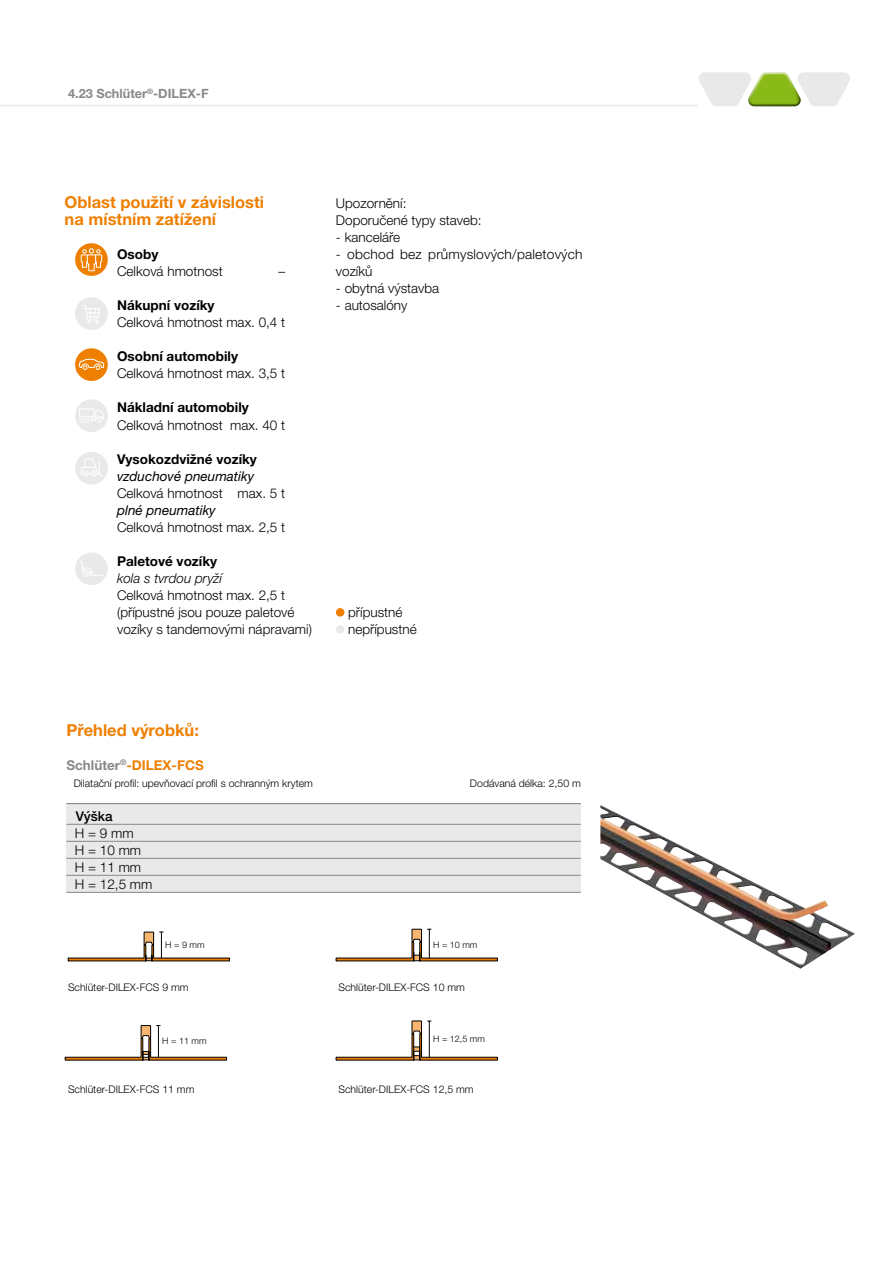
<style>
.page{position:relative;width:893px;height:1263px;background:#fff}
.page>*{position:absolute;margin:0;border:0;box-sizing:border-box;transform-origin:0 0}
.Überschrift{font:700 16.5px/17px "Helvetica Neue LT Pro";color:#ee7f00}
.Unter-Überschrift{font:700 16.5px "Helvetica Neue LT Pro";color:#ee7f00}
.Fließtext{font:300 13.5px/17px "Helvetica Neue LT Pro";color:#000}
.Fließtext-2{font:700 13.5px/17px "Helvetica Neue LT Pro";color:#000}
.Fließtext-3{font:italic 300 13.5px/17px "Helvetica Neue LT Pro";color:#000}
.Tabelle_Fuß{font:300 13.5px "Helvetica Neue LT Pro";color:#000}
.Überschrift_Produkte{font:700 13.5px "Helvetica Neue LT Pro";color:#ee7f00}
.Fließtext-4{font:italic 13.5px "Helvetica Neue LT Pro";color:#000}
.Tabelle_Kopf{font:500 13.5px "Helvetica Neue LT Pro";color:#000}
.t1{font:700 12.75px "Helvetica Neue LT Pro";color:#87888a}
.Material_und_Länge_7pt{font:300 10.5px "Helvetica Neue LT Pro";color:#000}
.t2{font:300 9px "Helvetica Neue LTW1 G";color:#000}
.s1{font-weight:400;font-style:italic}
.s2{font-weight:700;font-style:normal}
.s3{color:#87888a}
</style>
<div class="page">
<hr style="left:0;top:105px;width:699px;height:1px;background:#e9e9ea">
<svg style="left:699px;top:72px;width:151px;height:34px"></svg>
<div style="left:66px;top:804px;width:515px;height:89px;background:#e9e9ea"></div>
<hr style="left:66px;top:803px;width:515px;height:1px;background:#87888a">
<hr style="left:66px;top:824px;width:515px;height:1px;background:#87888a">
<hr style="left:66px;top:841px;width:515px;height:1px;background:#87888a">
<hr style="left:66px;top:858px;width:515px;height:1px;background:#87888a">
<hr style="left:66px;top:875px;width:515px;height:1px;background:#87888a">
<hr style="left:66px;top:892px;width:515px;height:1px;background:#87888a">
<div style="left:75px;top:243px;width:33px;height:33px;background:#ee7f00;border-radius:50%"></div>
<svg style="left:80px;top:248px;width:23px;height:24px"></svg>
<div style="left:75px;top:297px;width:33px;height:33px;background:#e9e9ea;border-radius:50%"></div>
<svg style="left:81px;top:297px;width:19px;height:33px"></svg>
<div style="left:75px;top:348px;width:33px;height:33px;background:#ee7f00;border-radius:50%"></div>
<svg style="left:78px;top:358px;width:27px;height:23px"></svg>
<div style="left:75px;top:399px;width:33px;height:33px;background:#e9e9ea;border-radius:50%"></div>
<svg style="left:79px;top:408px;width:25px;height:15px"></svg>
<div style="left:75px;top:452px;width:33px;height:32px;background:#e9e9ea;border-radius:50%"></div>
<svg style="left:81px;top:458px;width:22px;height:18px"></svg>
<div style="left:75px;top:552px;width:33px;height:33px;background:#e9e9ea;border-radius:50%"></div>
<svg style="left:80px;top:561px;width:24px;height:16px"></svg>
<div style="left:336px;top:608px;width:8px;height:9px;background:#ee7f00;border-radius:50%"></div>
<div style="left:336px;top:625px;width:8px;height:9px;background:#e9e9ea;border-radius:50%"></div>
<img style="left:600px;top:805px;width:255px;height:164px">
<svg style="left:68px;top:931px;width:162px;height:30px"></svg>
<svg style="left:336px;top:929px;width:162px;height:32px"></svg>
<svg style="left:65px;top:1025px;width:162px;height:36px"></svg>
<hr style="left:158px;top:1025px;width:1px;height:32px;background:#000">
<svg style="left:336px;top:1020px;width:162px;height:41px"></svg>
<hr style="left:429px;top:1021px;width:1px;height:36px;background:#000">
<p class="t1" style="left:68px;top:86px;width:142px">4.23 Schlüter<sup>®</sup>-DILEX-F</p>
<p class="Überschrift" style="left:65px;top:194px;width:201px">Oblast použití v závislosti na místním zatížení</p>
<p class="Fließtext-2" style="left:117px;top:246px;width:43px">Osoby</p>
<p class="Fließtext" style="left:117px;top:263px;width:107px">Celková hmotnost</p>
<p class="Fließtext" style="left:278px;top:263px;width:8px">–</p>
<p class="Fließtext-2" style="left:117px;top:297px;width:99px">Nákupní vozíky</p>
<p class="Fließtext" style="left:117px;top:314px;width:170px">Celková hmotnost max. 0,4 t</p>
<p class="Fließtext-2" style="left:117px;top:348px;width:122px">Osobní automobily</p>
<p class="Fließtext" style="left:117px;top:365px;width:170px">Celková hmotnost max. 3,5 t</p>
<p class="Fließtext-2" style="left:117px;top:399px;width:133px">Nákladní automobily</p>
<p class="Fließtext" style="left:117px;top:416px;width:169px">Celková hmotnost max. 40 t</p>
<p class="Fließtext-2" style="left:117px;top:450px;width:141px">Vysokozdvižné vozíky <span class="s1">vzduchové pneumatiky</span></p>
<p class="Fließtext" style="left:117px;top:484px;width:169px">Celková hmotnost max. 5 t</p>
<p class="Fließtext-4" style="left:117px;top:502px;width:100px">plné pneumatiky</p>
<p class="Fließtext" style="left:117px;top:518px;width:170px">Celková hmotnost max. 2,5 t</p>
<p class="Fließtext-3" style="left:117px;top:552px;width:106px"><span class="s2">Paletové vozíky </span>kola s tvrdou pryží</p>
<p class="Fließtext" style="left:117px;top:586px;width:170px">Celková hmotnost max. 2,5 t</p>
<p class="Fließtext" style="left:117px;top:603px;width:196px">(přípustné jsou pouze paletové vozíky s tandemovými nápravami)</p>
<p class="Fließtext" style="left:348px;top:603px;width:56px">přípustné</p>
<p class="Fließtext" style="left:336px;top:195px;width:72px">Upozornění:</p>
<p class="Fließtext" style="left:336px;top:212px;width:147px">Doporučené typy staveb:</p>
<p class="Fließtext" style="left:336px;top:229px;width:66px">- kanceláře</p>
<p class="Fließtext" style="left:336px;top:246px;width:248px">- obchod bez průmyslových/paletových vozíků</p>
<p class="Fließtext" style="left:336px;top:280px;width:105px">- obytná výstavba</p>
<p class="Fließtext" style="left:336px;top:297px;width:73px">- autosalóny</p>
<p class="Fließtext" style="left:348px;top:620px;width:70px">nepřípustné</p>
<p class="Unter-Überschrift" style="left:66px;top:720px;width:134px">Přehled výrobků:</p>
<p class="Überschrift_Produkte" style="left:66px;top:756px;width:139px"><span class="s3">Schlüter</span><sup>®</sup>-DILEX-FCS</p>
<p class="Material_und_Länge_7pt" style="left:74px;top:776px;width:241px">Dilatační profil: upevňovací profil s ochranným krytem</p>
<p class="Material_und_Länge_7pt" style="left:470px;top:776px;width:112px">Dodávaná délka: 2,50 m</p>
<p class="Tabelle_Kopf" style="left:76px;top:808px;width:38px">Výška</p>
<p class="Tabelle_Fuß" style="left:75px;top:825px;width:60px">H = 9 mm</p>
<p class="Tabelle_Fuß" style="left:75px;top:842px;width:68px">H = 10 mm</p>
<p class="Tabelle_Fuß" style="left:75px;top:859px;width:68px">H = 11 mm</p>
<p class="Tabelle_Fuß" style="left:75px;top:876px;width:79px">H = 12,5 mm</p>
<p class="t2" style="left:165px;top:939px;width:41px">H = 9 mm</p>
<p class="t2" style="left:433px;top:939px;width:46px">H = 10 mm</p>
<p class="Material_und_Länge_7pt" style="left:68px;top:981px;width:122px">Schlüter-DILEX-FCS 9 mm</p>
<p class="Material_und_Länge_7pt" style="left:338px;top:981px;width:128px">Schlüter-DILEX-FCS 10 mm</p>
<p class="t2" style="left:162px;top:1035px;width:46px">H = 11 mm</p>
<p class="t2" style="left:433px;top:1033px;width:53px">H = 12,5 mm</p>
<p class="Material_und_Länge_7pt" style="left:68px;top:1083px;width:128px">Schlüter-DILEX-FCS 11 mm</p>
<p class="Material_und_Länge_7pt" style="left:338px;top:1083px;width:137px">Schlüter-DILEX-FCS 12,5 mm</p>
</div>
